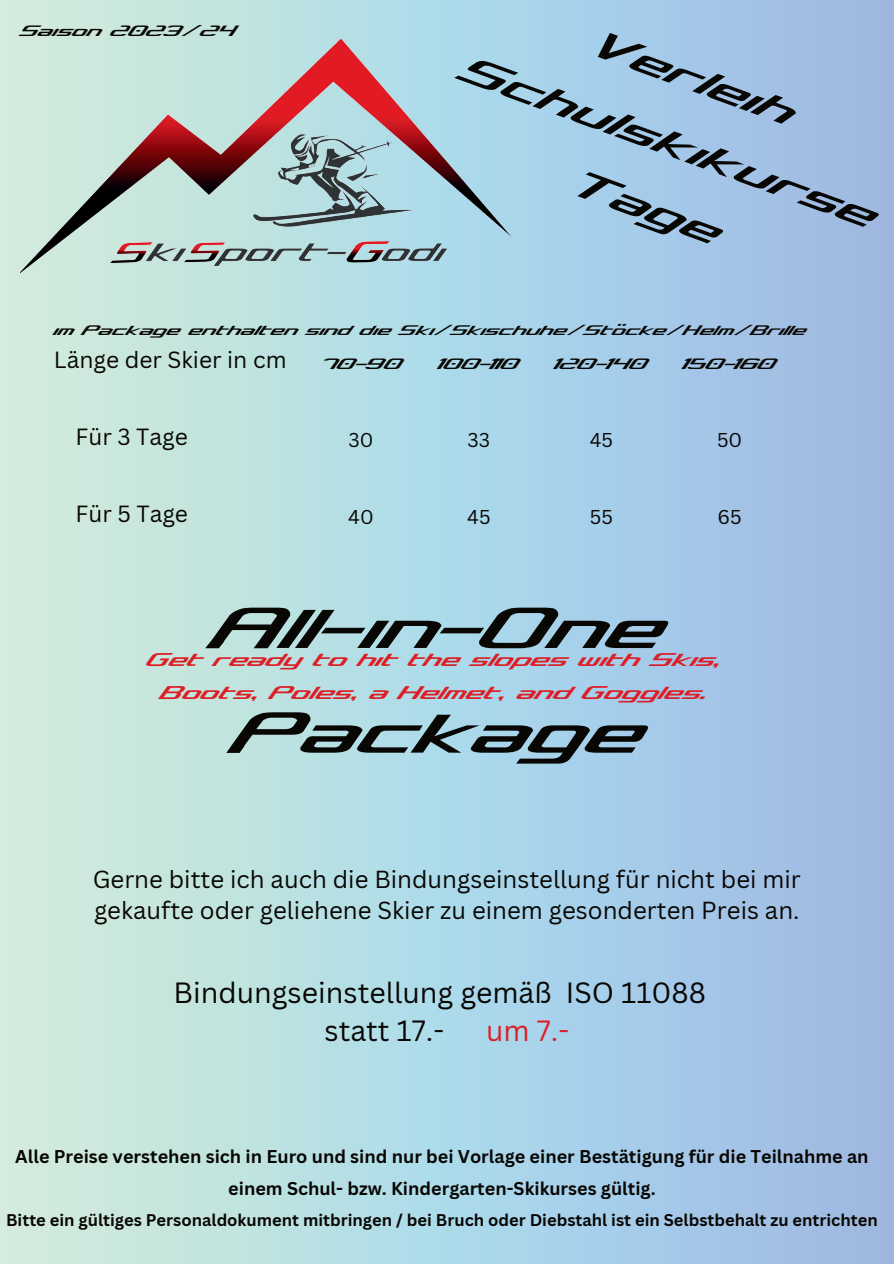
<style>
.page{position:relative;width:894px;height:1264px;background:#fff}
.page>*{position:absolute;margin:0;border:0;box-sizing:border-box;transform-origin:0 0}
.t1{font:75.15px/104.6px "Concielian Classic";color:#080704}
.t2{font:49.35px/68.8px "Concielian Classic";color:#080704;text-align:center}
.t3{font:28.5px/38.2px "Canva Sans";color:#080704}
.t4{font:28.5px "Canva Sans";color:#dc1f26}
.t5{font:24px/31.5px "Canva Sans";color:#080704}
.t6{font:24px/32.7px "Concielian Classic";color:#dc1f26;text-align:center}
.t7{font:22.8px "Canva Sans";color:#080704}
.t8{font:19.5px "Concielian Classic";color:#080704}
.t9{font:19.5px "Canva Sans";color:#080704}
.t10{font:700 18px/32.7px "Canva Sans";color:#080704;text-align:center}
.t11{font:18px "Concielian Classic";color:#080704}
.t12{font:700 16.5px "Canva Sans";color:#080704}
</style>
<div class="page">
<img style="left:20px;top:10px;width:499px;height:285px">
<p class="t8" style="left:20px;top:19px;width:217px">Saison 2023/24</p>
<h2 class="t2" style="left:499px;top:-33px;width:439px;rotate:20deg">Verleih<br>Schulskikurse<br>Tage</h2>
<p class="t11" style="left:54px;top:320px;width:753px">im Package enthalten sind die Ski/Skischuhe/Stöcke/Helm/Brille</p>
<p class="t7" style="left:54px;top:346px;width:234px">Länge der Skier in cm</p>
<p class="t7" style="left:75px;top:423px;width:114px">Für 3 Tage</p>
<p class="t7" style="left:75px;top:501px;width:114px">Für 5 Tage</p>
<p class="t8" style="left:320px;top:352px;width:84px">70-90</p>
<p class="t8" style="left:439px;top:352px;width:81px">100-110</p>
<p class="t8" style="left:555px;top:352px;width:94px">120-140</p>
<p class="t8" style="left:683px;top:352px;width:94px">150-160</p>
<p class="t9" style="left:348px;top:428px;width:26px">30</p>
<p class="t9" style="left:467px;top:428px;width:24px">33</p>
<p class="t9" style="left:589px;top:428px;width:25px">45</p>
<p class="t9" style="left:716px;top:428px;width:27px">50</p>
<p class="t9" style="left:348px;top:505px;width:27px">40</p>
<p class="t9" style="left:467px;top:505px;width:25px">45</p>
<p class="t9" style="left:589px;top:505px;width:25px">55</p>
<p class="t9" style="left:717px;top:505px;width:26px">65</p>
<h1 class="t1" style="left:214px;top:570px;width:451px">All-in-One<br>Package</h1>
<h3 class="t6" style="left:147px;top:641px;width:575px">Get ready to hit the slopes with Skis,<br>Boots, Poles, a Helmet, and Goggles.</h3>
<h3 class="t5" style="left:93px;top:863px;width:709px">Gerne bitte ich auch die Bindungseinstellung für nicht bei mir gekaufte oder geliehene Skier zu einem gesonderten Preis an.</h3>
<h3 class="t3" style="left:324px;top:973px;width:383px;text-indent:-151px">Bindungseinstellung gemäß ISO 11088 statt 17.-</h3>
<h3 class="t4" style="left:486px;top:1014px;width:84px">um 7.-</h3>
<p class="t10" style="left:15px;top:1140px;width:854px">Alle Preise verstehen sich in Euro und sind nur bei Vorlage einer Bestätigung für die Teilnahme an einem Schul- bzw. Kindergarten-Skikurses gültig.</p>
<p class="t12" style="left:6px;top:1209px;width:872px">Bitte ein gültiges Personaldokument mitbringen / bei Bruch oder Diebstahl ist ein Selbstbehalt zu entrichten</p>
</div>
